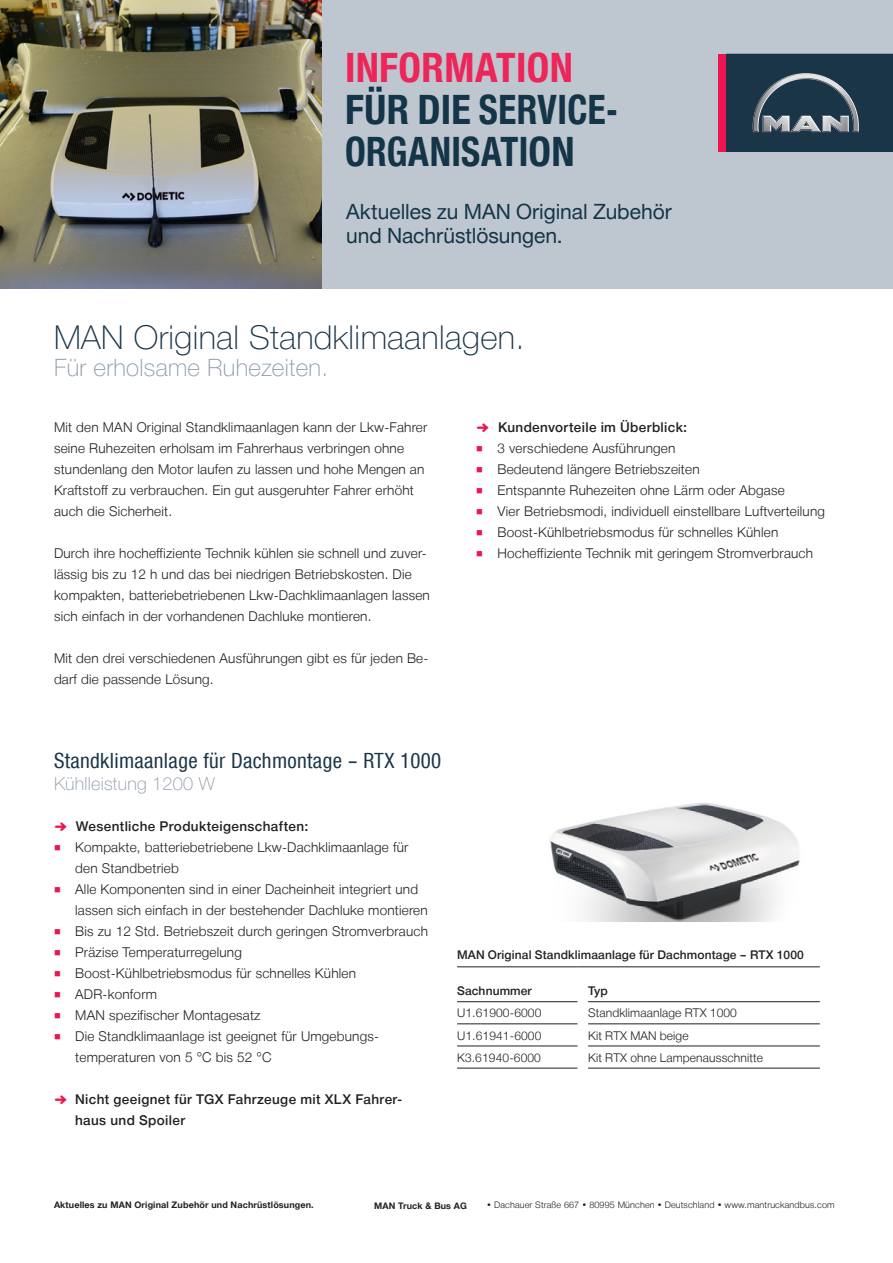
<style>
.page{position:relative;width:893px;height:1263px;background:#fff}
.page>*{position:absolute;margin:0;border:0;box-sizing:border-box;transform-origin:0 0}
.t1{font:700 40.5px/42px "Man Global Condensed";letter-spacing:.01em;color:#143548}
._03_Subheadline_Gr2{font:100 33px "Man Global";letter-spacing:.015em;color:#1a3548}
._03_Subheadline_Gr2-2{font:100 24px "Man Global";letter-spacing:.015em;color:#8c99a8}
.t2{font:21px "Man Global";color:#143548}
._04_Einführungstexte{font:21px "Man Global Condensed";letter-spacing:.015em;color:#1a3548}
._03_Subheadline_Gr2-3{font:100 18px "Man Global";letter-spacing:.015em;color:#8c99a8}
._08_Fließtext_A4{font:300 13.5px/21px "Man Global";letter-spacing:.015em;color:#231f20}
._08_Fließtext_A4-2{font:500 13.5px/21px "Man Global";letter-spacing:.025em;color:#231f20}
.C1_Copy_r{font:300 12px "Man Global";letter-spacing:.01em;color:#231f20}
.T2_Head{font:500 12px "Man Global";letter-spacing:.01em;color:#231f20}
.C1_Copy{font:300 12px "Man Global";letter-spacing:.01em;color:#231f20}
.T1_Head_r{font:500 12px "Man Global";letter-spacing:.01em;color:#231f20}
.Fußzeile_Adresse{font:300 9px "Man Global";letter-spacing:.015em;color:#231f20}
.Fußzeile_Titel{font:700 9px "Man Global";letter-spacing:.015em;color:#231f20}
.s1{color:#ee2559}
.s2{color:#ed1450}
</style>
<div class="page">
<div style="left:321px;top:0;width:572px;height:288px;background:#bec6d0"></div>
<div style="left:719px;top:54px;width:7px;height:98px;background:#ed1450"></div>
<svg style="left:726px;top:54px;width:167px;height:98px;background:#2d4555"></svg>
<hr style="left:457px;top:1001px;width:120px;height:1px;background:#231f20">
<hr style="left:588px;top:1001px;width:232px;height:1px;background:#231f20">
<hr style="left:457px;top:1023px;width:120px;height:1px;background:#231f20">
<hr style="left:588px;top:1023px;width:232px;height:1px;background:#231f20">
<hr style="left:457px;top:1046px;width:120px;height:1px;background:#231f20">
<hr style="left:588px;top:1046px;width:232px;height:1px;background:#231f20">
<hr style="left:457px;top:1068px;width:120px;height:1px;background:#231f20">
<hr style="left:588px;top:1068px;width:232px;height:1px;background:#231f20">
<hr style="left:457px;top:966px;width:120px;height:1px;background:#231f20">
<hr style="left:588px;top:966px;width:232px;height:1px;background:#231f20">
<img style="left:0;top:0;width:321px;height:288px">
<img style="left:550px;top:803px;width:250px;height:119px">
<p class="t1" style="left:345px;top:47px;width:275px"><span class="s1">INFORMATION<br></span>FÜR DIE SERVICE-<br>ORGANISATION</p>
<p class="t2" style="left:346px;top:199px;width:327px">Aktuelles zu MAN Original Zubehör</p>
<p class="t2" style="left:346px;top:223px;width:218px">und Nachrüstlösungen.</p>
<p class="_03_Subheadline_Gr2" style="left:54px;top:318px;width:472px">MAN Original Standklimaanlagen.</p>
<p class="_03_Subheadline_Gr2-2" style="left:54px;top:354px;width:276px">Für erholsame Ruhezeiten.</p>
<p class="_08_Fließtext_A4" style="left:54px;top:417px;width:375px">Mit den MAN Original Standklimaanlagen kann der Lkw-Fahrer seine Ruhezeiten erholsam im Fahrerhaus verbringen ohne stundenlang den Motor laufen zu lassen und hohe Mengen an Kraftstoff zu verbrauchen. Ein gut ausgeruhter Fahrer erhöht auch die Sicherheit.</p>
<p class="_08_Fließtext_A4" style="left:54px;top:543px;width:377px">Durch ihre hocheffiziente Technik kühlen sie schnell und zuver&shy;lässig bis zu 12 h und das bei niedrigen Betriebskosten. Die kompakten, batteriebetriebenen Lkw-Dachklimaanlagen lassen sich einfach in der vorhandenen Dachluke montieren.</p>
<p class="_08_Fließtext_A4" style="left:54px;top:648px;width:376px">Mit den drei verschiedenen Ausführungen gibt es für jeden Be&shy;darf die passende Lösung.</p>
<p class="_08_Fließtext_A4-2" style="left:476px;top:417px;width:212px"><span class="s2">➜</span> Kundenvorteile im Überblick:</p>
<p class="_08_Fließtext_A4" style="left:497px;top:438px;width:179px">3 verschiedene Ausführungen</p>
<p class="_08_Fließtext_A4" style="left:497px;top:459px;width:204px">Bedeutend längere Betriebszeiten</p>
<p class="_08_Fließtext_A4" style="left:497px;top:480px;width:289px">Entspannte Ruhezeiten ohne Lärm oder Abgase</p>
<p class="_08_Fließtext_A4" style="left:497px;top:501px;width:329px">Vier Betriebsmodi, individuell einstellbare Luftverteilung</p>
<p class="_08_Fließtext_A4" style="left:497px;top:522px;width:282px">Boost-Kühlbetriebsmodus für schnelles Kühlen</p>
<p class="_08_Fließtext_A4" style="left:497px;top:543px;width:317px">Hocheffiziente Technik mit geringem Stromverbrauch</p>
<p class="_04_Einführungstexte" style="left:54px;top:749px;width:389px">Standklimaanlage für Dachmontage – RTX 1000</p>
<p class="_03_Subheadline_Gr2-3" style="left:54px;top:773px;width:162px">Kühlleistung 1200 W</p>
<p class="_08_Fließtext_A4-2" style="left:54px;top:816px;width:256px"><span class="s2">➜</span> Wesentliche Produkteigenschaften:</p>
<p class="_08_Fließtext_A4" style="left:75px;top:837px;width:335px">Kompakte, batteriebetriebene Lkw-Dachklimaanlage für den Standbetrieb</p>
<p class="_08_Fließtext_A4" style="left:75px;top:879px;width:354px">Alle Komponenten sind in einer Dacheinheit integriert und lassen sich einfach in der bestehender Dachluke montieren</p>
<p class="_08_Fließtext_A4" style="left:75px;top:921px;width:354px">Bis zu 12 Std. Betriebszeit durch geringen Stromverbrauch</p>
<p class="_08_Fließtext_A4" style="left:75px;top:942px;width:168px">Präzise Temperaturregelung</p>
<p class="_08_Fließtext_A4" style="left:75px;top:963px;width:282px">Boost-Kühlbetriebsmodus für schnelles Kühlen</p>
<p class="_08_Fließtext_A4" style="left:75px;top:984px;width:83px">ADR-konform</p>
<p class="_08_Fließtext_A4" style="left:75px;top:1005px;width:187px">MAN spezifischer Montagesatz</p>
<p class="_08_Fließtext_A4" style="left:75px;top:1026px;width:304px">Die Standklimaanlage ist geeignet für Umgebungs&shy;temperaturen von 5 °C bis 52 °C</p>
<p class="_08_Fließtext_A4-2" style="left:75px;top:1089px;width:329px;text-indent:-21px"><span class="s2">➜</span> Nicht geeignet für TGX Fahrzeuge mit XLX Fahrer&shy;haus und Spoiler</p>
<p class="T2_Head" style="left:457px;top:948px;width:348px">MAN Original Standklimaanlage für Dachmontage – RTX 1000</p>
<p class="T1_Head_r" style="left:457px;top:984px;width:76px">Sachnummer</p>
<p class="T1_Head_r" style="left:588px;top:984px;width:21px">Typ</p>
<p class="C1_Copy" style="left:457px;top:1006px;width:86px">U1.61900-6000</p>
<p class="C1_Copy_r" style="left:588px;top:1006px;width:150px">Standklimaanlage RTX 1000</p>
<p class="C1_Copy" style="left:457px;top:1028px;width:86px">U1.61941-6000</p>
<p class="C1_Copy_r" style="left:588px;top:1028px;width:102px">Kit RTX MAN beige</p>
<p class="C1_Copy" style="left:457px;top:1050px;width:85px">K3.61940-6000</p>
<p class="C1_Copy_r" style="left:588px;top:1050px;width:176px">Kit RTX ohne Lampenausschnitte</p>
<p class="Fußzeile_Titel" style="left:54px;top:1200px;width:261px">Aktuelles zu MAN Original Zubehör und Nachrüstlösungen.</p>
<p class="Fußzeile_Titel" style="left:374px;top:1201px;width:94px">MAN Truck &amp; Bus AG</p>
<p class="Fußzeile_Adresse" style="left:487px;top:1200px;width:349px">• Dachauer Straße 667 • 80995 München • Deutschland • www.mantruckandbus.com</p>
</div>
